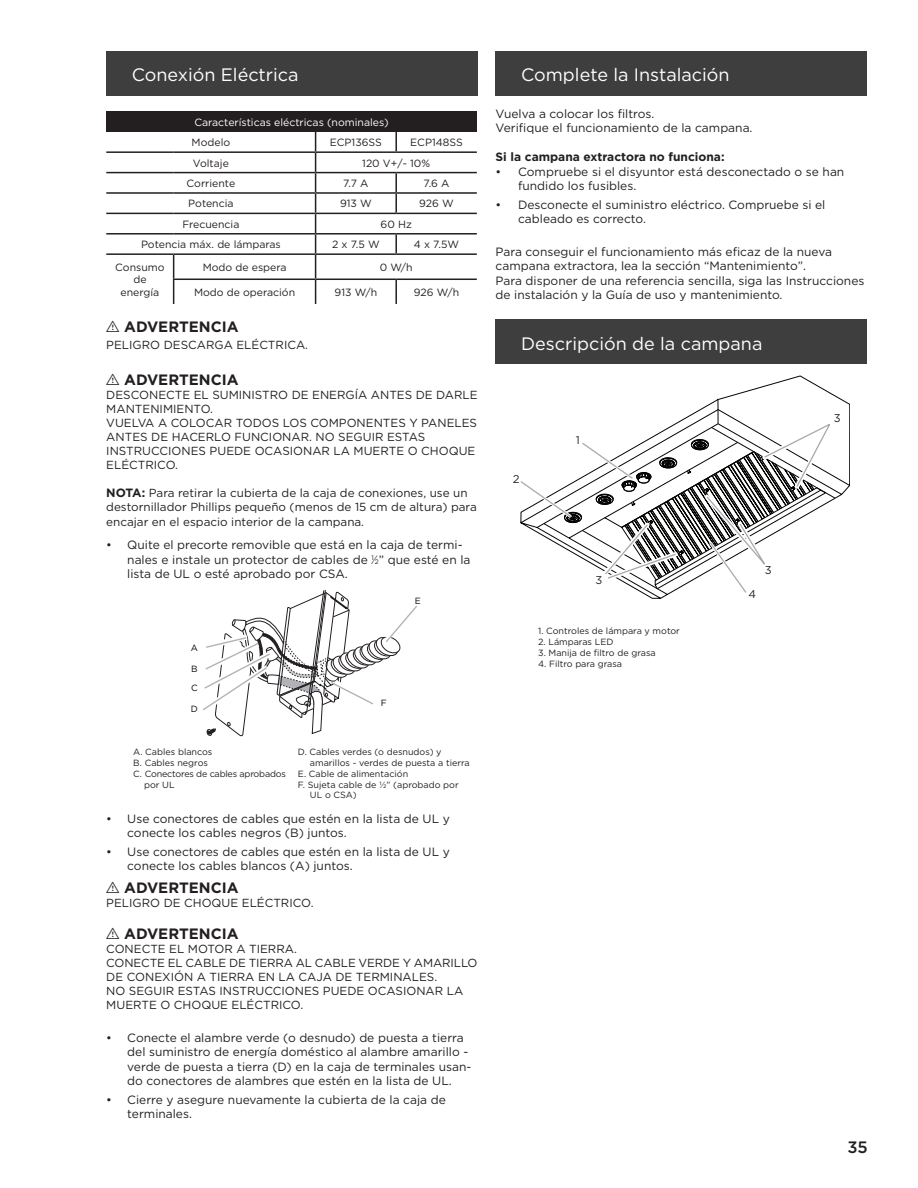
<style>
.page{position:relative;width:918px;height:1188px;background:#fff}
.page>*{position:absolute;margin:0;border:0;box-sizing:border-box;transform-origin:0 0}
.t1{font:18px "Gotham";color:#fff}
.t2{font:500 16.5px "Gotham";color:#231f20}
.t3{font:700 15px "Gotham";color:#231f20}
.t4{font:12px/14.4px "Gotham";color:#231f20}
.t5{font:700 12px "Gotham";color:#231f20}
.t6{font:11.7px/14.1px "Gotham";color:#231f20}
.t7{font:11.25px "Gotham";color:#242522}
.t8{font:10.5px/12.6px "Gotham";color:#231f20;text-align:center}
.t9{font:10.5px "Gotham";color:#fff}
.t10{font:9px "Gotham";color:#231f20}
.t11{font:9px "Gotham";letter-spacing:-.02em;color:#231f20}
.t12{font:9px "Gotham";color:#050504}
.s1{font-family:"tables";font-weight:400}
.s2{font-weight:700;font-size:12px}
.s3{font-size:6.6px}
</style>
<div class="page">
<div style="left:106px;top:51px;width:372px;height:44px;background:#3e3e3f"></div>
<div style="left:106px;top:111px;width:371px;height:21px;background:#231f20"></div>
<hr style="left:106px;top:151px;width:68px;height:2px;background:#231f20">
<hr style="left:174px;top:151px;width:142px;height:2px;background:#231f20">
<hr style="left:316px;top:151px;width:80px;height:2px;background:#231f20">
<hr style="left:396px;top:151px;width:81px;height:2px;background:#231f20">
<hr style="left:106px;top:172px;width:68px;height:1px;background:#231f20">
<hr style="left:174px;top:172px;width:142px;height:1px;background:#231f20">
<hr style="left:316px;top:172px;width:80px;height:1px;background:#231f20">
<hr style="left:396px;top:172px;width:81px;height:1px;background:#231f20">
<hr style="left:106px;top:192px;width:68px;height:2px;background:#231f20">
<hr style="left:174px;top:192px;width:142px;height:2px;background:#231f20">
<hr style="left:316px;top:192px;width:80px;height:2px;background:#231f20">
<hr style="left:396px;top:192px;width:81px;height:2px;background:#231f20">
<hr style="left:106px;top:213px;width:68px;height:1px;background:#231f20">
<hr style="left:174px;top:213px;width:142px;height:1px;background:#231f20">
<hr style="left:316px;top:213px;width:80px;height:1px;background:#231f20">
<hr style="left:396px;top:213px;width:81px;height:1px;background:#231f20">
<hr style="left:106px;top:233px;width:68px;height:2px;background:#231f20">
<hr style="left:174px;top:233px;width:142px;height:2px;background:#231f20">
<hr style="left:316px;top:233px;width:80px;height:2px;background:#231f20">
<hr style="left:396px;top:233px;width:81px;height:2px;background:#231f20">
<hr style="left:106px;top:253px;width:68px;height:2px;background:#231f20">
<hr style="left:174px;top:253px;width:142px;height:2px;background:#231f20">
<hr style="left:316px;top:253px;width:80px;height:2px;background:#231f20">
<hr style="left:396px;top:253px;width:81px;height:2px;background:#231f20">
<hr style="left:173px;top:279px;width:143px;height:1px;background:#231f20">
<svg style="left:173px;top:255px;width:1px;height:49px"></svg>
<hr style="left:316px;top:279px;width:80px;height:1px;background:#231f20">
<svg style="left:315px;top:132px;width:1px;height:172px"></svg>
<hr style="left:396px;top:279px;width:81px;height:1px;background:#231f20">
<svg style="left:395px;top:235px;width:2px;height:18px"></svg>
<svg style="left:395px;top:132px;width:2px;height:19px"></svg>
<svg style="left:395px;top:173px;width:2px;height:40px"></svg>
<hr style="left:395px;top:280px;width:2px;height:24px;background:#231f20">
<svg style="left:203px;top:590px;width:214px;height:147px"></svg>
<div style="left:496px;top:51px;width:371px;height:44px;background:#3e3e3f"></div>
<div style="left:496px;top:320px;width:371px;height:44px;background:#3e3e3f"></div>
<svg style="left:649px;top:376px;width:201px;height:223px"></svg>
<svg style="left:520px;top:399px;width:317px;height:198px"></svg>
<h1 class="t1" style="left:132px;top:63px;width:168px">Conexión Eléctrica</h1>
<p class="t9" style="left:194px;top:115px;width:196px">Características eléctricas (nominales)</p>
<p class="t8" style="left:192px;top:136px;width:40px">Modelo</p>
<p class="t8" style="left:330px;top:136px;width:54px">ECP136SS</p>
<p class="t8" style="left:410px;top:136px;width:54px">ECP148SS</p>
<p class="t8" style="left:193px;top:156px;width:37px">Voltaje</p>
<p class="t8" style="left:362px;top:156px;width:69px">120 V+/- 10%</p>
<p class="t8" style="left:187px;top:177px;width:50px">Corriente</p>
<p class="t8" style="left:343px;top:177px;width:27px">7.7 A</p>
<p class="t8" style="left:424px;top:177px;width:28px">7.6 A</p>
<p class="t8" style="left:188px;top:197px;width:47px">Potencia</p>
<p class="t8" style="left:340px;top:197px;width:33px">913 W</p>
<p class="t8" style="left:419px;top:197px;width:36px">926 W</p>
<p class="t8" style="left:182px;top:218px;width:59px">Frecuencia</p>
<p class="t8" style="left:381px;top:218px;width:33px">60 Hz</p>
<p class="t8" style="left:141px;top:238px;width:141px">Potencia máx. de lámparas</p>
<p class="t8" style="left:332px;top:238px;width:49px">2 x 7.5 W</p>
<p class="t8" style="left:414px;top:238px;width:47px">4 x 7.5W</p>
<p class="t8" style="left:115px;top:260px;width:51px">Consumo de energía</p>
<p class="t8" style="left:203px;top:261px;width:85px">Modo de espera</p>
<p class="t8" style="left:380px;top:261px;width:35px">0 W/h</p>
<p class="t8" style="left:194px;top:286px;width:103px">Modo de operación</p>
<p class="t8" style="left:335px;top:286px;width:44px">913 W/h</p>
<p class="t8" style="left:414px;top:286px;width:47px">926 W/h</p>
<p class="t3" style="left:106px;top:317px;width:134px"><span class="s1">I</span> ADVERTENCIA</p>
<p class="t6" style="left:106px;top:337px;width:203px">PELIGRO DESCARGA ELÉCTRICA.</p>
<p class="t3" style="left:106px;top:369px;width:134px"><span class="s1">I</span> ADVERTENCIA</p>
<p class="t6" style="left:106px;top:387px;width:373px">DESCONECTE EL SUMINISTRO DE ENERGÍA ANTES DE DARLE MANTENIMIENTO.<br>VUELVA A COLOCAR TODOS LOS COMPONENTES Y PANELES ANTES DE HACERLO FUNCIONAR. NO SEGUIR ESTAS INSTRUCCIONES PUEDE OCASIONAR LA MUERTE O CHOQUE ELÉCTRICO.</p>
<p class="t6" style="left:106px;top:486px;width:372px"><span class="s2">NOTA:</span> Para retirar la cubierta de la caja de conexiones, use un destornillador Phillips pequeño (menos de 15 cm de altura) para encajar en el espacio interior de la campana.</p>
<p class="t4" style="left:127px;top:537px;width:345px;text-indent:-21px">• Quite el precorte removible que está en la caja de termi&shy;nales e instale un protector de cables de <sup>1</sup>⁄<span class="s3">2</span>” que esté en la lista de UL o esté aprobado por CSA.</p>
<p class="t12" style="left:191px;top:642px;width:9px">A</p>
<p class="t12" style="left:191px;top:663px;width:8px">B</p>
<p class="t12" style="left:415px;top:595px;width:8px">E</p>
<p class="t12" style="left:191px;top:682px;width:8px">C</p>
<p class="t12" style="left:191px;top:703px;width:9px">D</p>
<p class="t10" style="left:133px;top:746px;width:81px">A. Cables blancos</p>
<p class="t10" style="left:133px;top:757px;width:76px">B. Cables negros</p>
<p class="t11" style="left:133px;top:768px;width:154px">C. Conectores de cables aprobados</p>
<p class="t10" style="left:144px;top:779px;width:32px">por UL</p>
<p class="t12" style="left:381px;top:697px;width:7px">F</p>
<p class="t10" style="left:298px;top:746px;width:145px">D. Cables verdes (o desnudos) y</p>
<p class="t10" style="left:310px;top:757px;width:161px">amarillos - verdes de puesta a tierra</p>
<p class="t10" style="left:298px;top:768px;width:112px">E. Cable de alimentación</p>
<p class="t10" style="left:298px;top:779px;width:162px">F. Sujeta cable de ½” (aprobado por</p>
<p class="t10" style="left:310px;top:790px;width:48px">UL o CSA)</p>
<p class="t4" style="left:127px;top:811px;width:324px;text-indent:-21px">• Use conectores de cables que estén en la lista de UL y conecte los cables negros (B) juntos.</p>
<p class="t4" style="left:127px;top:844px;width:324px;text-indent:-21px">• Use conectores de cables que estén en la lista de UL y conecte los cables blancos (A) juntos.</p>
<p class="t3" style="left:106px;top:877px;width:134px"><span class="s1">I</span> ADVERTENCIA</p>
<p class="t6" style="left:106px;top:895px;width:209px">PELIGRO DE CHOQUE ELÉCTRICO.</p>
<p class="t3" style="left:106px;top:923px;width:134px"><span class="s1">I</span> ADVERTENCIA</p>
<p class="t6" style="left:106px;top:941px;width:373px">CONECTE EL MOTOR A TIERRA.<br>CONECTE EL CABLE DE TIERRA AL CABLE VERDE Y AMARILLO DE CONEXIÓN A TIERRA EN LA CAJA DE TERMINALES.<br>NO SEGUIR ESTAS INSTRUCCIONES PUEDE OCASIONAR LA MUERTE O CHOQUE ELÉCTRICO.</p>
<p class="t4" style="left:127px;top:1030px;width:346px;text-indent:-21px">• Conecte el alambre verde (o desnudo) de puesta a tierra del suministro de energía doméstico al alambre amarillo - verde de puesta a tierra (D) en la caja de terminales usan&shy;do conectores de alambres que estén en la lista de UL.</p>
<p class="t4" style="left:127px;top:1092px;width:320px;text-indent:-21px">• Cierre y asegure nuevamente la cubierta de la caja de terminales.</p>
<h1 class="t1" style="left:521px;top:63px;width:210px">Complete la Instalación</h1>
<p class="t4" style="left:496px;top:106px;width:258px">Vuelva a colocar los filtros.<br>Verifique el funcionamiento de la campana.</p>
<p class="t5" style="left:496px;top:149px;width:230px">Si la campana extractora no funciona:</p>
<p class="t4" style="left:518px;top:164px;width:328px;text-indent:-22px">• Compruebe si el disyuntor está desconectado o se han fundido los fusibles.</p>
<p class="t4" style="left:518px;top:197px;width:309px;text-indent:-22px">• Desconecte el suministro eléctrico. Compruebe si el cableado es correcto.</p>
<p class="t4" style="left:496px;top:244px;width:370px">Para conseguir el funcionamiento más eficaz de la nueva campana extractora, lea la sección “Mantenimiento”.<br>Para disponer de una referencia sencilla, siga las Instrucciones de instalación y la Guía de uso y mantenimiento.</p>
<h1 class="t1" style="left:521px;top:332px;width:243px">Descripción de la campana</h1>
<p class="t7" style="left:513px;top:472px;width:8px">2</p>
<p class="t7" style="left:576px;top:433px;width:6px">1</p>
<p class="t7" style="left:596px;top:572px;width:8px">3</p>
<p class="t10" style="left:538px;top:625px;width:143px">1. Controles de lámpara y motor</p>
<p class="t10" style="left:538px;top:636px;width:77px">2. Lámparas LED</p>
<p class="t10" style="left:538px;top:647px;width:119px">3. Manija de filtro de grasa</p>
<p class="t10" style="left:538px;top:658px;width:85px">4. Filtro para grasa</p>
<p class="t7" style="left:749px;top:587px;width:9px">4</p>
<p class="t7" style="left:765px;top:563px;width:8px">3</p>
<p class="t7" style="left:834px;top:410px;width:8px">3</p>
<h2 class="t2" style="left:847px;top:1136px;width:22px">35</h2>
</div>
